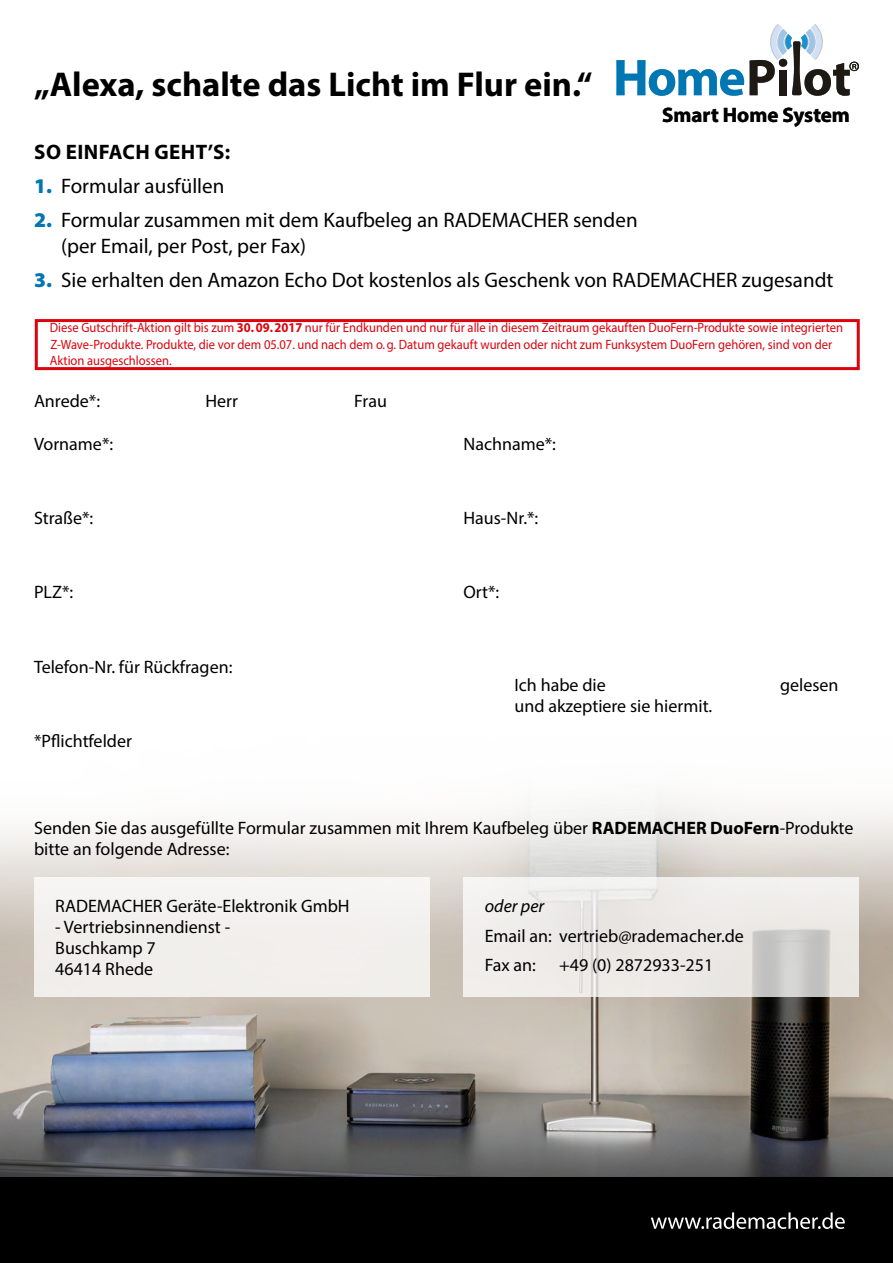
<style>
.page{position:relative;width:893px;height:1263px;background:#fff}
.page>*{position:absolute;margin:0;border:0;box-sizing:border-box;transform-origin:0 0}
.t1{font:700 34.5px "Myriad Pro";color:#000}
.t2{font:21px/25.5px "Myriad Pro";color:#000}
.t3{font:700 21px "Myriad Pro";letter-spacing:.02em;color:#000}
.t4{font:700 21px "Myriad Pro";color:#000}
.t5{font:18px/21px "Myriad Pro";color:#000}
.t6{font:italic 18px "Myriad Pro";color:#000}
.t7{font:13.5px/16.5px "Myriad Pro";color:#dc030e;scale:.93 1}
.s1{font-weight:900;color:#0076b3}
.s2{font-weight:700}
</style>
<div class="page">
<img style="left:0;top:797px;width:893px;height:381px">
<div style="left:0;top:1178px;width:893px;height:85px;background:#000"></div>
<svg style="left:651px;top:1212px;width:194px;height:17px"></svg>
<svg style="left:617px;top:60px;width:127px;height:36px"></svg>
<svg style="left:750px;top:24px;width:109px;height:72px"></svg>
<div style="left:35px;top:319px;width:825px;height:51px;border:3px solid #dc030e"></div>
<div style="left:34px;top:877px;width:395px;height:120px;background:#f2efed"></div>
<svg style="left:463px;top:877px;width:396px;height:120px;background:#e9e7e4"></svg>
<h1 class="t1" style="left:34px;top:62px;width:560px">„Alexa, schalte das Licht im Flur ein.“</h1>
<p class="t4" style="left:662px;top:102px;width:189px">Smart Home System</p>
<p class="t3" style="left:34px;top:138px;width:197px">SO EINFACH GEHT’S:</p>
<p class="t2" style="left:34px;top:173px;width:192px"><span class="s1">1.</span> Formular ausfüllen</p>
<p class="t2" style="left:61px;top:207px;width:578px;text-indent:-27px"><span class="s1">2.</span> Formular zusammen mit dem Kaufbeleg an RADEMACHER senden (per Email, per Post, per Fax)</p>
<p class="t2" style="left:34px;top:266px;width:801px"><span class="s1">3.</span> Sie erhalten den Amazon Echo Dot kostenlos als Geschenk von RADEMACHER zugesandt</p>
<p class="t7" style="left:50px;top:319px;width:854px">Diese Gutschrift-Aktion gilt bis zum <span class="s2">30.09.2017</span> nur für Endkunden und nur für alle in diesem Zeitraum gekauften DuoFern-Produkte sowie integrierten<br>Z-Wave-Produkte. Produkte, die vor dem 05.07. und nach dem o.g. Datum gekauft wurden oder nicht zum Funksystem DuoFern gehören, sind von der<br>Aktion ausgeschlossen.</p>
<p class="t5" style="left:34px;top:390px;width:68px">Anrede*:</p>
<p class="t5" style="left:206px;top:390px;width:34px">Herr</p>
<p class="t5" style="left:354px;top:390px;width:34px">Frau</p>
<p class="t5" style="left:34px;top:433px;width:81px">Vorname*:</p>
<p class="t5" style="left:463px;top:433px;width:94px">Nachname*:</p>
<p class="t5" style="left:34px;top:507px;width:61px">Straße*:</p>
<p class="t5" style="left:463px;top:507px;width:76px">Haus-Nr.*:</p>
<p class="t5" style="left:34px;top:581px;width:41px">PLZ*:</p>
<p class="t5" style="left:463px;top:581px;width:37px">Ort*:</p>
<p class="t5" style="left:34px;top:656px;width:200px">Telefon-Nr. für Rückfragen:</p>
<p class="t5" style="left:34px;top:730px;width:99px">*Pflichtfelder</p>
<p class="t5" style="left:514px;top:674px;width:93px">Ich habe die</p>
<p class="t5" style="left:780px;top:674px;width:60px">gelesen</p>
<p class="t5" style="left:514px;top:695px;width:199px">und akzeptiere sie hiermit.</p>
<p class="t5" style="left:34px;top:817px;width:821px">Senden Sie das ausgefüllte Formular zusammen mit Ihrem Kaufbeleg über <span class="s2">RADEMACHER DuoFern</span>-Produkte bitte an folgende Adresse:</p>
<p class="t5" style="left:55px;top:895px;width:296px">RADEMACHER Geräte-Elektronik GmbH</p>
<p class="t5" style="left:55px;top:916px;width:176px">- Vertriebsinnendienst -<br>Buschkamp 7<br>46414 Rhede</p>
<p class="t6" style="left:485px;top:895px;width:61px">oder per</p>
<p class="t5" style="left:485px;top:920px;width:261px;line-height:29.5px">Email an: vertrieb@rademacher.de<br>Fax an:</p>
<p class="t5" style="left:559px;top:954px;width:156px">+49 (0) 2872933-251</p>
</div>
